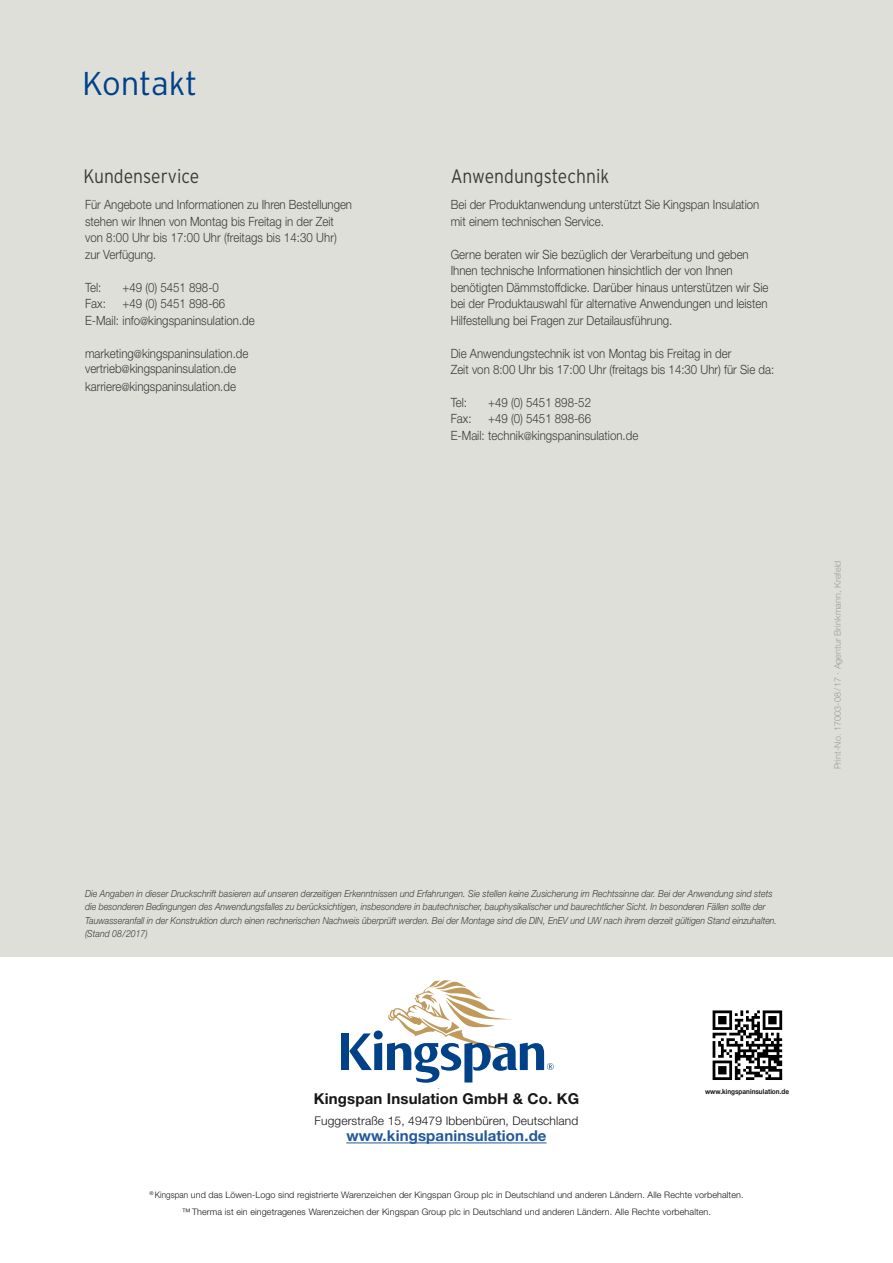
<style>
.page{position:relative;width:893px;height:1263px;background:#fff}
.page>*{position:absolute;margin:0;border:0;box-sizing:border-box;transform-origin:0 0}
.t1{font:300 33px "Interstate";letter-spacing:-.01em;color:#004188}
.t2{font:300 19.5px "Interstate";color:#3a3a39;scale:.9 1}
.t3{font:700 15px "Helvetica Neue LT Std";letter-spacing:.01em;color:#181716}
.t4{font:700 15px "Helvetica Neue LT Std";letter-spacing:.01em;color:#22599b}
.t5{font:300 12.75px/16.5px "Helvetica Neue LT Std";color:#3a3a39;scale:.9 1}
.t6{font:300 12px "Helvetica Neue LT Std";letter-spacing:.01em;color:#181716}
.t7{font:italic 300 9.75px/13.5px "Helvetica Neue LT Std";color:#3a3a39;scale:.9 1}
.t8{font:300 9px/16.5px "Helvetica Neue LT Std";letter-spacing:.01em;color:#181716;text-align:center;scale:.9 1}
.t9{font:300 9px "Helvetica Neue LT Std";letter-spacing:.01em;color:#9c9c9d}
.t10{font:700 7.2px "Helvetica Neue LT Std";color:#181716;scale:.9 1}
.s1{font-size:11.25px}
</style>
<div class="page">
<div style="left:0;top:0;width:893px;height:957px;background:#dfdfda"></div>
<svg style="left:712px;top:1010px;width:71px;height:70px"></svg>
<svg style="left:713px;top:1010px;width:69px;height:70px"></svg>
<hr style="left:346px;top:1142px;width:201px;height:1px;background:#22599b">
<div style="left:341px;top:1033px;width:8px;height:37px;background:#004188"></div>
<svg style="left:349px;top:980px;width:205px;height:103px"></svg>
<h1 class="t1" style="left:82px;top:65px;width:117px">Kontakt</h1>
<h2 class="t2" style="left:83px;top:165px;width:130px">Kundenservice</h2>
<p class="t5" style="left:85px;top:196px;width:298px">Für Angebote und Informationen zu Ihren Bestellungen stehen wir Ihnen von Montag bis Freitag in der Zeit von 8:00 Uhr bis 17:00 Uhr (freitags bis 14:30 Uhr) zur Verfügung.</p>
<p class="t5" style="left:85px;top:279px;width:20px">Tel:</p>
<p class="t5" style="left:123px;top:279px;width:109px">+49 (0) 5451 898-0</p>
<p class="t5" style="left:85px;top:295px;width:25px">Fax:</p>
<p class="t5" style="left:85px;top:295px;width:190px;text-indent:38px">+49 (0) 5451 898-66<br>E-Mail: info<span class="s1">@</span>kingspaninsulation.de</p>
<p class="t5" style="left:85px;top:345px;width:183px;line-height:15.6px">marketing<span class="s1">@</span>kingspaninsulation.de vertrieb<span class="s1">@</span>kingspaninsulation.de</p>
<p class="t5" style="left:85px;top:378px;width:169px">karriere<span class="s1">@</span>kingspaninsulation.de</p>
<h2 class="t2" style="left:451px;top:165px;width:178px">Anwendungstechnik</h2>
<p class="t5" style="left:451px;top:196px;width:344px">Bei der Produktanwendung unterstützt Sie Kingspan Insulation mit einem technischen Service.</p>
<p class="t5" style="left:451px;top:246px;width:355px">Gerne beraten wir Sie bezüglich der Verarbeitung und geben Ihnen technische Informationen hinsichtlich der von Ihnen benötigten Dämmstoffdicke. Darüber hinaus unterstützen wir Sie bei der Produktauswahl für alternative Anwendungen und leisten Hilfestellung bei Fragen zur Detailausführung.</p>
<p class="t5" style="left:451px;top:345px;width:361px">Die Anwendungstechnik ist von Montag bis Freitag in der<br>Zeit von 8:00 Uhr bis 17:00 Uhr (freitags bis 14:30 Uhr) für Sie da:</p>
<p class="t5" style="left:451px;top:394px;width:20px">Tel:</p>
<p class="t5" style="left:488px;top:394px;width:116px">+49 (0) 5451 898-52</p>
<p class="t5" style="left:451px;top:410px;width:25px">Fax:</p>
<p class="t5" style="left:451px;top:409px;width:210px;line-height:17.4px;text-indent:38px">+49 (0) 5451 898-66<br>E-Mail: technik<span class="s1">@</span>kingspaninsulation.de</p>
<p class="t7" style="left:85px;top:886px;width:770px">Die Angaben in dieser Druckschrift basieren auf unseren derzeitigen Erkenntnissen und Erfahrungen. Sie stellen keine Zusicherung im Rechtssinne dar. Bei der Anwendung sind stets die besonderen Bedingungen des Anwendungsfalles zu berücksichtigen, insbesondere in bautechnischer, bauphysikalischer und baurechtlicher Sicht. In besonderen Fällen sollte der Tauwasseranfall in der Konstruktion durch einen rechnerischen Nachweis überprüft werden. Bei der Montage sind die DIN, EnEV und UW nach ihrem derzeit gültigen Stand einzuhalten. (Stand 08/2017)</p>
<p class="t9" style="left:832px;top:769px;width:211px;rotate:-90deg">Print-No. 17003-08 /17 · Agentur Brinkmann, Krefeld</p>
<p class="t3" style="left:314px;top:1089px;width:267px">Kingspan Insulation GmbH &amp; Co. KG</p>
<p class="t6" style="left:315px;top:1113px;width:265px">Fuggerstraße 15, 49479 Ibbenbüren, Deutschland</p>
<p class="t4" style="left:346px;top:1127px;width:202px">www.kingspaninsulation.de</p>
<p class="t10" style="left:705px;top:1086px;width:95px">www.kingspaninsulation.de</p>
<p class="t8" style="left:149px;top:1186px;width:662px"><sup>®</sup> Kingspan und das Löwen-Logo sind registrierte Warenzeichen der Kingspan Group plc in Deutschland und anderen Ländern. Alle Rechte vorbehalten. ™Therma ist ein eingetragenes Warenzeichen der Kingspan Group plc in Deutschland und anderen Ländern. Alle Rechte vorbehalten.</p>
</div>
